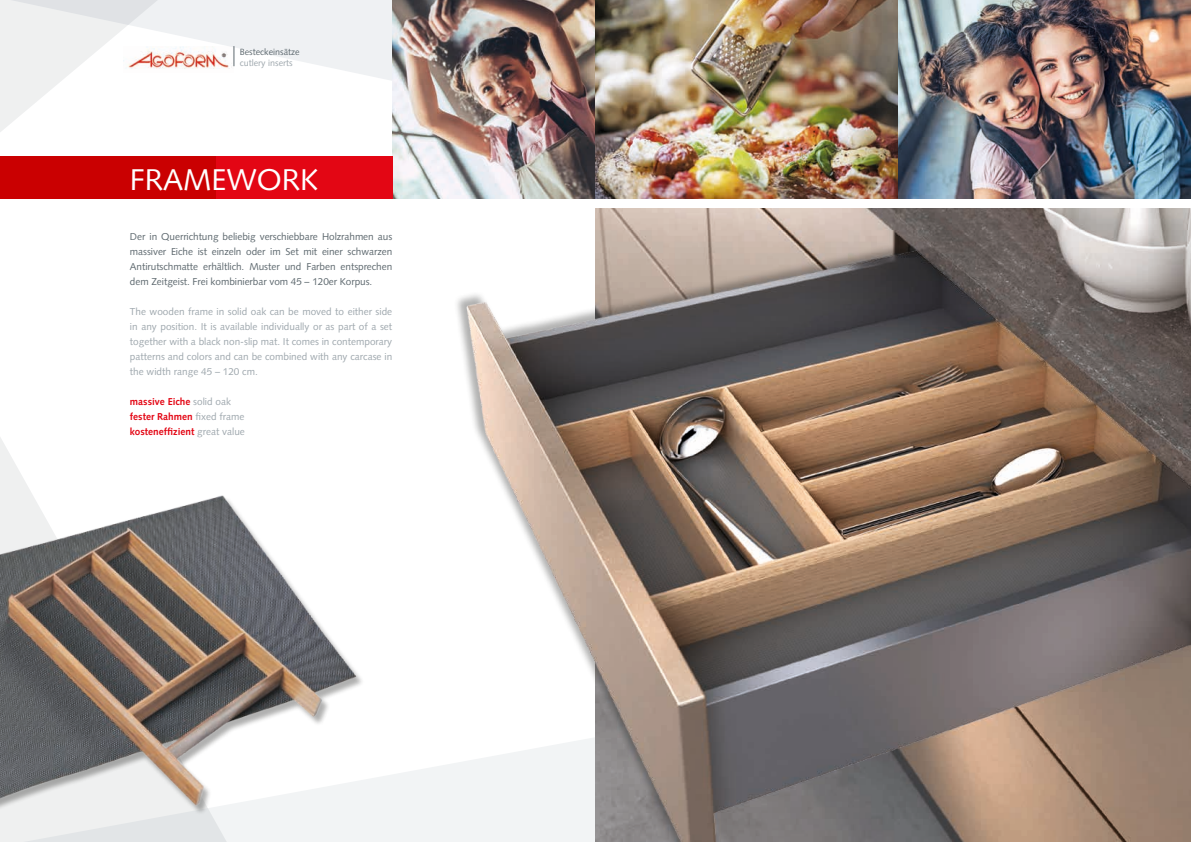
<style>
.page{position:relative;width:1191px;height:842px;background:#fff}
.page>*{position:absolute;margin:0;border:0;box-sizing:border-box;transform-origin:0 0}
.t1{font:30px "Syntax";color:#fff}
.t2{font:10px/15px "Syntax";color:#9ea7ad;text-align:justify}
.t3{font:10px/15px "Syntax";letter-spacing:-.005em;color:#5d686e;text-align:justify}
.t4{font:700 10px/15px "Syntax";color:#e30614}
.t5{font:9px "Syntax";color:#5d686e}
.t6{font:9px "Syntax";color:#9ea7ad}
.s1{font-weight:400;color:#9ea7ad}
</style>
<div class="page">
<svg style="left:298px;top:0;width:94px;height:81px;fill:#eff1f3"></svg>
<svg style="left:0;top:0;width:298px;height:132px"></svg>
<div style="left:288px;top:766px;width:150px;height:76px;background:#f2f4f5"></div>
<svg style="left:0;top:838px;width:288px;height:4px"></svg>
<img style="left:438px;top:198px;width:753px;height:644px">
<img style="left:392px;top:0;width:799px;height:198px">
<div style="left:0;top:156px;width:392px;height:42px;background:#e30614"></div>
<div style="left:0;top:156px;width:215px;height:42px;background:#ca0001"></div>
<img style="left:124px;top:46px;width:109px;height:26px">
<svg style="left:234px;top:46px;width:1px;height:20px"></svg>
<img style="left:0;top:437px;width:414px;height:401px">
<p class="t5" style="left:240px;top:46px;width:61px">Besteckeinsätze</p>
<p class="t6" style="left:240px;top:57px;width:54px">cutlery inserts</p>
<h1 class="t1" style="left:130px;top:162px;width:190px">FRAMEWORK</h1>
<p class="t3" style="left:130px;top:229px;width:264px">Der in Querrichtung beliebig verschiebbare Holzrahmen aus massiver Eiche ist einzeln oder im Set mit einer schwarzen Antirutschmatte erhältlich. Muster und Farben entsprechen dem Zeitgeist. Frei kombinierbar vom 45 – 120er Korpus.</p>
<p class="t2" style="left:130px;top:304px;width:264px">The wooden frame in solid oak can be moved to either side in any position. It is available individually or as part of a set together with a black non-slip mat. It comes in contemporary patterns and colors and can be combined with any carcase in the width range 45 – 120 cm.</p>
<p class="t4" style="left:130px;top:394px;width:116px">massive Eiche <span class="s1">solid oak </span>fester Rahmen <span class="s1">fixed frame </span>kosteneffizient <span class="s1">great value</span></p>
</div>
